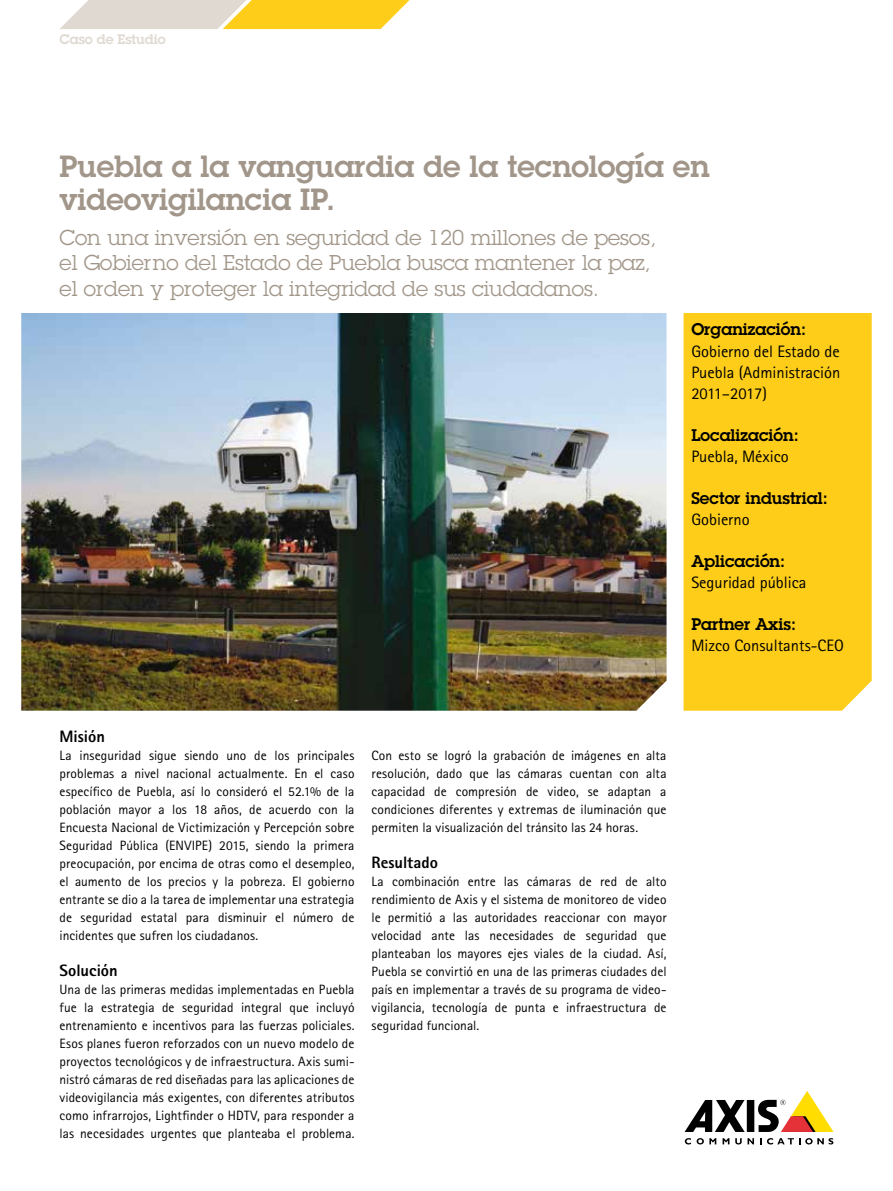
<style>
.page{position:relative;width:893px;height:1191px;background:#fff}
.page>*{position:absolute;margin:0;border:0;box-sizing:border-box;transform-origin:0 0}
.t1{font:600 30px/33px "Lubalin Graph ECG";color:#a19689}
.t2{font:21px/25.5px "Lubalin Graph ECG";color:#a19689}
.t3{font:16.5px/21px "Rotis Sans Serif Pro";color:#000;text-align:justify}
.t4{font:600 16.5px "Lubalin Graph ECG";color:#000}
.t5{font:800 16.5px "Rotis Sans Serif Pro";color:#000}
.t6{font:16.5px "Rotis Sans Cyrillic";color:#000}
.t7{font:13.5px/18px "Rotis Sans Serif Pro";letter-spacing:.005em;color:#000;text-align:justify}
.t8{font:600 13.5px "Lubalin Graph ECG";color:#dfd9d1}
</style>
<div class="page">
<div style="left:747px;top:1100px;width:7px;height:32px;background:#000"></div>
<svg style="left:685px;top:1100px;width:60px;height:32px"></svg>
<svg style="left:758px;top:1091px;width:75px;height:41px"></svg>
<svg style="left:685px;top:1138px;width:6px;height:6px"></svg>
<svg style="left:697px;top:1138px;width:19px;height:6px"></svg>
<svg style="left:723px;top:1138px;width:6px;height:6px"></svg>
<svg style="left:735px;top:1138px;width:19px;height:6px"></svg>
<svg style="left:760px;top:1138px;width:73px;height:6px"></svg>
<div style="left:684px;top:313px;width:188px;height:397px;background:#fecd1a"></div>
<svg style="left:60px;top:0;width:350px;height:29px;background:#f0d782"></svg>
<img style="left:21px;top:313px;width:645px;height:397px">
<p class="t8" style="left:60px;top:30px;width:108px">Caso de Estudio</p>
<h1 class="t1" style="left:60px;top:151px;width:651px">Puebla a la vanguardia de la tecnología en videovigilancia IP.</h1>
<h2 class="t2" style="left:60px;top:224px;width:598px">Con una inversión en seguridad de 120 millones de pesos, el Gobierno del Estado de Puebla busca mantener la paz, el orden y proteger la integridad de sus ciudadanos.</h2>
<p class="t4" style="left:691px;top:319px;width:116px">Organización:</p>
<p class="t3" style="left:691px;top:340px;width:151px">Gobierno del Estado de Puebla (Administración 2011–2017)</p>
<p class="t4" style="left:691px;top:424px;width:109px">Localización:</p>
<p class="t3" style="left:691px;top:445px;width:99px">Puebla, México</p>
<p class="t4" style="left:691px;top:487px;width:138px">Sector industrial:</p>
<p class="t6" style="left:691px;top:509px;width:60px">Gobierno</p>
<p class="t4" style="left:691px;top:550px;width:95px">Aplicación:</p>
<p class="t3" style="left:691px;top:571px;width:117px">Seguridad pública</p>
<p class="t4" style="left:691px;top:613px;width:106px">Partner Axis:</p>
<p class="t3" style="left:691px;top:634px;width:154px">Mizco Consultants-CEO</p>
<p class="t5" style="left:60px;top:725px;width:47px">Misión</p>
<p class="t7" style="left:60px;top:746px;width:297px">La inseguridad sigue siendo uno de los principales problemas a nivel nacional actualmente. En el caso específico de Puebla, así lo consideró el 52.1% de la población mayor a los 18 años, de acuerdo con la Encuesta Nacional de Victimización y Percepción sobre Seguridad Pública (ENVIPE) 2015, siendo la primera preocupación, por encima de otras como el desempleo, el aumento de los precios y la pobreza. El gobierno entrante se dio a la tarea de implementar una estrategia de seguridad estatal para disminuir el número de incidentes que sufren los ciudadanos.</p>
<p class="t5" style="left:60px;top:959px;width:60px">Solución</p>
<p class="t7" style="left:60px;top:980px;width:296px">Una de las primeras medidas implementadas en Puebla fue la estrategia de seguridad integral que incluyó entrenamiento e incentivos para las fuerzas policiales.<br>Esos planes fueron reforzados con un nuevo modelo de proyectos tecnológicos y de infraestructura. Axis sumi&shy;nistró cámaras de red diseñadas para las aplicaciones de videovigilancia más exigentes, con diferentes atributos como infrarrojos, Lightfinder o HDTV, para responder a las necesidades urgentes que planteaba el problema.</p>
<p class="t7" style="left:372px;top:746px;width:297px">Con esto se logró la grabación de imágenes en alta resolución, dado que las cámaras cuentan con alta capacidad de compresión de video, se adaptan a condiciones diferentes y extremas de iluminación que permiten la visualización del tránsito las 24 horas.</p>
<p class="t5" style="left:372px;top:851px;width:68px">Resultado</p>
<p class="t7" style="left:372px;top:872px;width:297px">La combinación entre las cámaras de red de alto rendimiento de Axis y el sistema de monitoreo de video le permitió a las autoridades reaccionar con mayor velocidad ante las necesidades de seguridad que planteaban los mayores ejes viales de la ciudad. Así, Puebla se convirtió en una de las primeras ciudades del país en implementar a través de su programa de video&shy;vigilancia, tecnología de punta e infraestructura de seguridad funcional.</p>
</div>
